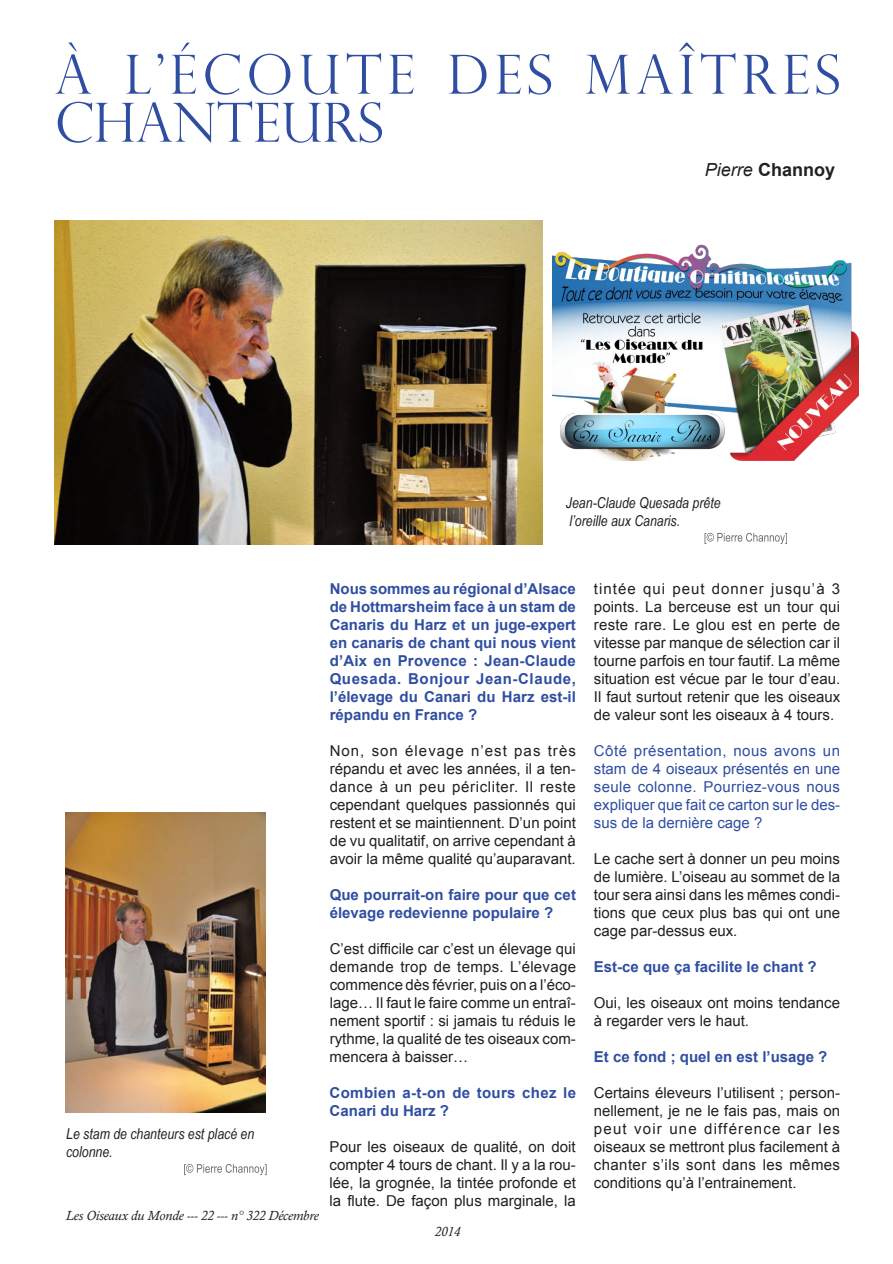
<style>
.page{position:relative;width:893px;height:1264px;background:#fff}
.page>*{position:absolute;margin:0;border:0;box-sizing:border-box;transform-origin:0 0}
.t1{font:300 54px/48px "Perpetua Titling";letter-spacing:.095em;color:#2f4ea1}
.t2{font:700 18px "Arial";color:#231f20}
.t3{font:15px/18px "Arial";color:#231f20;text-align:justify}
.t4{font:700 15px/18px "Arial";color:#2f4ea1;text-align:justify}
.t5{font:15px/18px "Arial";color:#2f4ea1;text-align:justify}
.t6{font:italic 15px/18px "Arial Narrow";color:#231f20}
.t7{font:700 15px/18px "Arial";letter-spacing:.02em;color:#2f4ea1}
.t8{font:italic 13.5px "Calisto";color:#231f20}
.s1{font-weight:400;font-style:italic}
</style>
<div class="page">
<img style="left:55px;top:220px;width:487px;height:324px">
<img style="left:66px;top:812px;width:199px;height:300px">
<svg style="left:704px;top:533px;width:53px;height:11px"></svg>
<svg style="left:184px;top:1164px;width:53px;height:10px"></svg>
<img style="left:552px;top:244px;width:306px;height:216px">
<h1 class="t1" style="left:55px;top:56px;width:787px">À L’ÉCOUTE DES MAÎTRES<br>CHANTEURS</h1>
<p class="t2" style="left:704px;top:159px;width:132px"><span class="s1">Pierre</span> Channoy</p>
<p class="t6" style="left:566px;top:493px;width:156px">Jean-Claude Quesada prête l’oreille aux Canaris.</p>
<p class="t6" style="left:66px;top:1124px;width:190px">Le stam de chanteurs est placé en colonne.</p>
<p class="t8" style="left:66px;top:1207px;width:254px">Les Oiseaux du Monde --- 22 --- n° 322 Décembre</p>
<p class="t4" style="left:329px;top:579px;width:248px">Nous sommes au régional d’Alsace de Hottmarsheim face à un stam de Canaris du Harz et un juge-expert en canaris de chant qui nous vient d’Aix en Provence : Jean-Claude Quesada. Bonjour Jean-Claude, l’élevage du Canari du Harz est-il répandu en France ?</p>
<p class="t3" style="left:329px;top:741px;width:248px">Non, son élevage n’est pas très répandu et avec les années, il a ten&shy;dance à un peu péricliter. Il reste cependant quelques passionnés qui restent et se maintiennent. D’un point de vu qualitatif, on arrive cependant à avoir la même qualité qu’auparavant.</p>
<p class="t4" style="left:329px;top:885px;width:248px">Que pourrait-on faire pour que cet élevage redevienne populaire ?</p>
<p class="t3" style="left:329px;top:939px;width:248px">C’est difficile car c’est un élevage qui demande trop de temps. L’élevage commence dès février, puis on a l’éco&shy;lage… Il faut le faire comme un entraî&shy;nement sportif : si jamais tu réduis le rythme, la qualité de tes oiseaux com&shy;mencera à baisser…</p>
<p class="t7" style="left:329px;top:1084px;width:248px">Combien a-t-on de tours chez le<br>Canari du Harz ?</p>
<p class="t3" style="left:329px;top:1138px;width:248px">Pour les oiseaux de qualité, on doit compter 4 tours de chant. Il y a la rou&shy;lée, la grognée, la tintée profonde et la flute. De façon plus marginale, la</p>
<p class="t8" style="left:435px;top:1223px;width:27px">2014</p>
<p class="t3" style="left:594px;top:580px;width:248px">tintée qui peut donner jusqu’à 3 points. La berceuse est un tour qui reste rare. Le glou est en perte de vitesse par manque de sélection car il tourne parfois en tour fautif. La même situation est vécue par le tour d’eau.<br>Il faut surtout retenir que les oiseaux de valeur sont les oiseaux à 4 tours.</p>
<p class="t5" style="left:594px;top:742px;width:248px">Côté présentation, nous avons un stam de 4 oiseaux présentés en une seule colonne. Pourriez-vous nous expliquer que fait ce carton sur le des&shy;sus de la dernière cage ?</p>
<p class="t3" style="left:594px;top:850px;width:248px">Le cache sert à donner un peu moins de lumière. L’oiseau au sommet de la tour sera ainsi dans les mêmes condi&shy;tions que ceux plus bas qui ont une cage par-dessus eux.</p>
<p class="t4" style="left:594px;top:958px;width:224px">Est-ce que ça facilite le chant ?</p>
<p class="t3" style="left:594px;top:994px;width:248px">Oui, les oiseaux ont moins tendance à regarder vers le haut.</p>
<p class="t4" style="left:594px;top:1048px;width:235px">Et ce fond ; quel en est l’usage ?</p>
<p class="t3" style="left:594px;top:1084px;width:248px">Certains éleveurs l’utilisent ; person&shy;nellement, je ne le fais pas, mais on peut voir une différence car les oiseaux se mettront plus facilement à chanter s’ils sont dans les mêmes conditions qu’à l’entrainement.</p>
</div>
